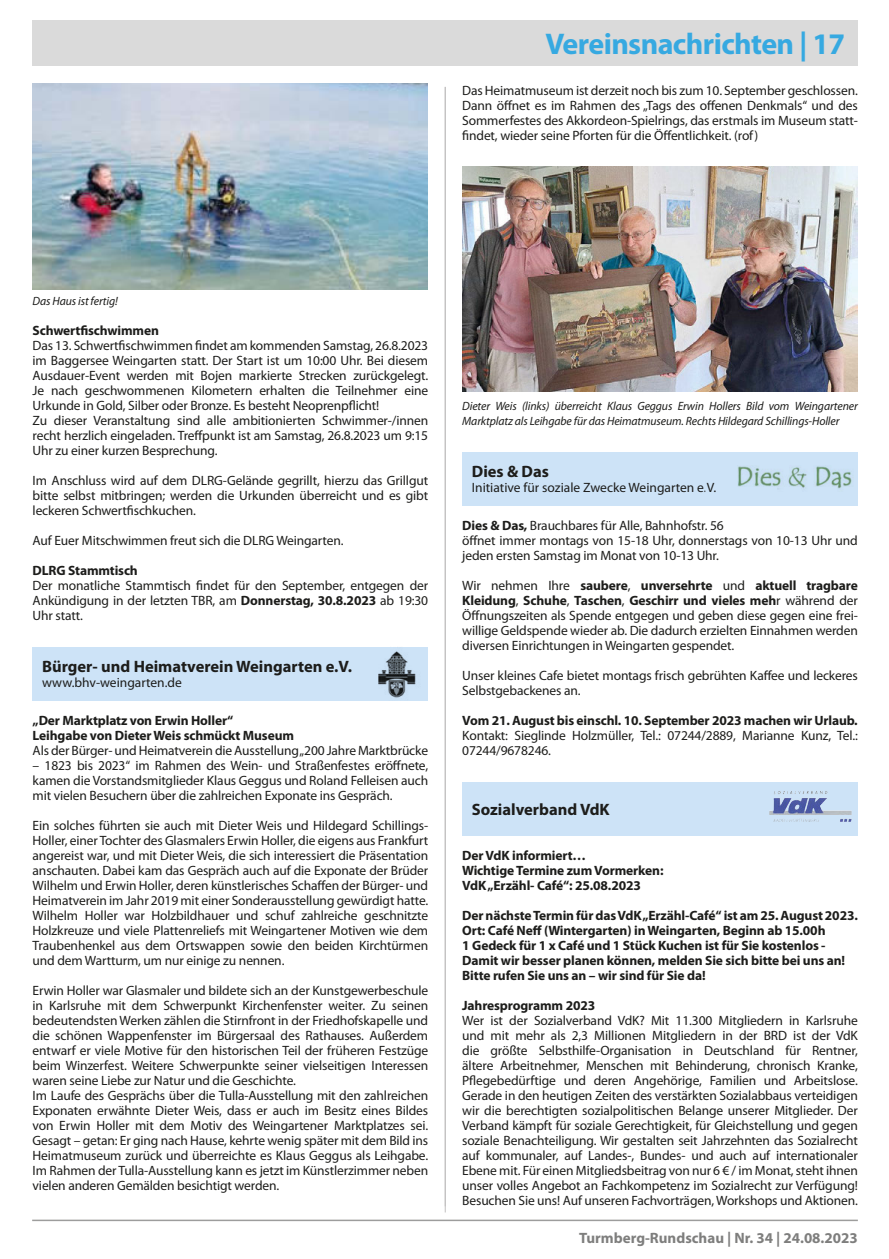
<style>
.page{position:relative;width:889px;height:1259px;background:#fff}
.page>*{position:absolute;margin:0;border:0;box-sizing:border-box;transform-origin:0 0}
.t1{font:700 30px "Myriad Pro";letter-spacing:-.02em;color:#36a9e1}
.t2{font:700 16.5px "Myriad Pro";color:#1d1d1b}
.t3{font:700 15px "Myriad Pro";color:#7e7e7d}
.Text{font:13.5px/15px "Myriad Pro";letter-spacing:-.01em;color:#1d1d1b;text-align:justify}
.Text-2{font:700 13.5px "Myriad Pro";letter-spacing:-.01em;color:#1d1d1b}
.image_name{font:700 13.5px "Myriad Pro";letter-spacing:-.01em;color:#1d1d1b}
.image_caption{font:italic 12px/15px "Myriad Pro";letter-spacing:-.01em;color:#1d1d1b}
.s1{font-weight:700}
</style>
<div class="page">
<hr style="left:32px;top:1219px;width:825px;height:2px;background:#9d9d9c">
<div style="left:33px;top:20px;width:824px;height:45px;background:#dadada"></div>
<hr style="left:445px;top:87px;width:1px;height:1125px;background:#c1c0c0">
<img style="left:33px;top:83px;width:394px;height:207px">
<div style="left:33px;top:647px;width:395px;height:53px;background:#cde3f7"></div>
<img style="left:378px;top:651px;width:38px;height:47px">
<img style="left:462px;top:167px;width:395px;height:225px">
<div style="left:462px;top:452px;width:395px;height:53px;background:#cde3f7"></div>
<img style="left:737px;top:466px;width:115px;height:23px">
<div style="left:462px;top:782px;width:395px;height:53px;background:#cde3f7"></div>
<img style="left:791px;top:791px;width:36px;height:3px">
<h1 class="t1" style="left:545px;top:24px;width:301px">Vereinsnachrichten | 17</h1>
<p class="Text" style="left:462px;top:82px;width:397px">Das Heimatmuseum ist derzeit noch bis zum 10. September geschlossen.<br>Dann öffnet es im Rahmen des „Tags des offenen Denkmals“ und des Sommerfestes des Akkordeon-Spielrings, das erstmals im Museum statt&shy;findet, wieder seine Pforten für die Öffentlichkeit. (rof)</p>
<p class="image_caption" style="left:33px;top:293px;width:87px">Das Haus ist fertig!</p>
<p class="Text-2" style="left:33px;top:321px;width:128px">Schwertfischwimmen</p>
<p class="Text" style="left:33px;top:337px;width:397px">Das 13. Schwertfischwimmen findet am kommenden Samstag, 26.8.2023 im Baggersee Weingarten statt. Der Start ist um 10:00 Uhr. Bei diesem Ausdauer-Event werden mit Bojen markierte Strecken zurückgelegt.<br>Je nach geschwommenen Kilometern erhalten die Teilnehmer eine Urkunde in Gold, Silber oder Bronze. Es besteht Neoprenpflicht!</p>
<p class="Text" style="left:33px;top:412px;width:397px">Zu dieser Veranstaltung sind alle ambitionierten Schwimmer-/innen recht herzlich eingeladen. Treffpunkt ist am Samstag, 26.8.2023 um 9:15<br>Uhr zu einer kurzen Besprechung.</p>
<p class="Text" style="left:33px;top:472px;width:397px">Im Anschluss wird auf dem DLRG-Gelände gegrillt, hierzu das Grillgut bitte selbst mitbringen; werden die Urkunden überreicht und es gibt leckeren Schwertfischkuchen.</p>
<p class="Text" style="left:33px;top:532px;width:312px">Auf Euer Mitschwimmen freut sich die DLRG Weingarten.</p>
<p class="Text-2" style="left:33px;top:561px;width:107px">DLRG Stammtisch</p>
<p class="Text" style="left:33px;top:577px;width:397px">Der monatliche Stammtisch findet für den September, entgegen der Ankündigung in der letzten TBR, am <span class="s1">Donnerstag, 30.8.2023</span> ab 19:30<br>Uhr statt.</p>
<p class="t2" style="left:42px;top:656px;width:311px">Bürger- und Heimatverein Weingarten e.V.</p>
<p class="Text" style="left:42px;top:675px;width:141px">www.bhv-weingarten.de</p>
<p class="Text-2" style="left:33px;top:711px;width:202px">„Der Marktplatz von Erwin Holler“</p>
<p class="Text-2" style="left:33px;top:726px;width:263px">Leihgabe von Dieter Weis schmückt Museum</p>
<p class="Text" style="left:33px;top:742px;width:397px">Als der Bürger- und Heimatverein die Ausstellung „200 Jahre Marktbrücke</p>
<p class="Text" style="left:33px;top:757px;width:397px">– 1823 bis 2023“ im Rahmen des Wein- und Straßenfestes eröffnete, kamen die Vorstandsmitglieder Klaus Geggus und Roland Felleisen auch mit vielen Besuchern über die zahlreichen Exponate ins Gespräch.</p>
<p class="Text" style="left:33px;top:817px;width:397px">Ein solches führten sie auch mit Dieter Weis und Hildegard Schillings-Holler, einer Tochter des Glasmalers Erwin Holler, die eigens aus Frankfurt angereist war, und mit Dieter Weis, die sich interessiert die Präsentation anschauten. Dabei kam das Gespräch auch auf die Exponate der Brüder Wilhelm und Erwin Holler, deren künstlerisches Schaffen der Bürger- und Heimatverein im Jahr 2019 mit einer Sonderausstellung gewürdigt hatte.</p>
<p class="Text" style="left:33px;top:907px;width:397px">Wilhelm Holler war Holzbildhauer und schuf zahlreiche geschnitzte Holzkreuze und viele Plattenreliefs mit Weingartener Motiven wie dem Traubenhenkel aus dem Ortswappen sowie den beiden Kirchtürmen und dem Wartturm, um nur einige zu nennen.</p>
<p class="Text" style="left:33px;top:982px;width:397px">Erwin Holler war Glasmaler und bildete sich an der Kunstgewerbeschule in Karlsruhe mit dem Schwerpunkt Kirchenfenster weiter. Zu seinen bedeutendsten Werken zählen die Stirnfront in der Friedhofskapelle und die schönen Wappenfenster im Bürgersaal des Rathauses. Außerdem entwarf er viele Motive für den historischen Teil der früheren Festzüge beim Winzerfest. Weitere Schwerpunkte seiner vielseitigen Interessen waren seine Liebe zur Natur und die Geschichte.</p>
<p class="Text" style="left:33px;top:1087px;width:397px">Im Laufe des Gesprächs über die Tulla-Ausstellung mit den zahlreichen Exponaten erwähnte Dieter Weis, dass er auch im Besitz eines Bildes von Erwin Holler mit dem Motiv des Weingartener Marktplatzes sei.<br>Gesagt – getan: Er ging nach Hause, kehrte wenig später mit dem Bild ins Heimatmuseum zurück und überreichte es Klaus Geggus als Leihgabe.<br>Im Rahmen der Tulla-Ausstellung kann es jetzt im Künstlerzimmer neben vielen anderen Gemälden besichtigt werden.</p>
<p class="image_caption" style="left:462px;top:398px;width:397px">Dieter Weis (links) überreicht Klaus Geggus Erwin Hollers Bild vom Weingartener<br>Marktplatz als Leihgabe für das Heimatmuseum. Rechts Hildegard Schillings-Holler</p>
<p class="t2" style="left:472px;top:461px;width:79px">Dies &amp; Das</p>
<p class="Text" style="left:472px;top:480px;width:246px">Initiative für soziale Zwecke Weingarten e.V.</p>
<p class="Text" style="left:462px;top:517px;width:263px"><span class="s1">Dies &amp; Das,</span> Brauchbares für Alle, Bahnhofstr. 56</p>
<p class="Text" style="left:462px;top:532px;width:397px">öffnet immer montags von 15-18 Uhr, donnerstags von 10-13 Uhr und jeden ersten Samstag im Monat von 10-13 Uhr.</p>
<p class="Text" style="left:462px;top:577px;width:397px">Wir nehmen Ihre <span class="s1">saubere</span>, <span class="s1">unversehrte</span> und <span class="s1">aktuell tragbare Kleidung</span>, <span class="s1">Schuhe</span>, <span class="s1">Taschen</span>, <span class="s1">Geschirr und vieles meh</span>r während der Öffnungszeiten als Spende entgegen und geben diese gegen eine frei&shy;willige Geldspende wieder ab. Die dadurch erzielten Einnahmen werden diversen Einrichtungen in Weingarten gespendet.</p>
<p class="Text" style="left:462px;top:667px;width:397px">Unser kleines Cafe bietet montags frisch gebrühten Kaffee und leckeres<br>Selbstgebackenes an.</p>
<p class="Text-2" style="left:462px;top:711px;width:397px">Vom 21. August bis einschl. 10. September 2023 machen wir Urlaub.</p>
<p class="Text" style="left:462px;top:727px;width:397px">Kontakt: Sieglinde Holzmüller, Tel.: 07244/2889, Marianne Kunz, Tel.:<br>07244/9678246.</p>
<p class="t2" style="left:472px;top:798px;width:139px">Sozialverband VdK</p>
<p class="image_name" style="left:462px;top:846px;width:125px">Der VdK informiert…</p>
<p class="Text-2" style="left:462px;top:861px;width:203px">Wichtige Termine zum Vormerken:</p>
<p class="Text-2" style="left:462px;top:876px;width:180px">VdK „Erzähl- Café“: 25.08.2023</p>
<p class="Text-2" style="left:462px;top:906px;width:397px">Der nächste Termin für das VdK „Erzähl-Café“ ist am 25. August 2023.</p>
<p class="Text-2" style="left:462px;top:921px;width:365px">Ort: Café Neff (Wintergarten) in Weingarten, Beginn ab 15.00h</p>
<p class="Text-2" style="left:462px;top:936px;width:365px">1 Gedeck für 1 x Café und 1 Stück Kuchen ist für Sie kostenlos -</p>
<p class="Text-2" style="left:462px;top:951px;width:384px">Damit wir besser planen können, melden Sie sich bitte bei uns an!</p>
<p class="Text-2" style="left:462px;top:966px;width:245px">Bitte rufen Sie uns an – wir sind für Sie da!</p>
<p class="Text-2" style="left:462px;top:996px;width:134px">Jahresprogramm 2023</p>
<p class="Text" style="left:462px;top:1012px;width:397px">Wer ist der Sozialverband VdK? Mit 11.300 Mitgliedern in Karlsruhe und mit mehr als 2,3 Millionen Mitgliedern in der BRD ist der VdK die größte Selbsthilfe-Organisation in Deutschland für Rentner, ältere Arbeitnehmer, Menschen mit Behinderung, chronisch Kranke, Pflegebedürftige und deren Angehörige, Familien und Arbeitslose.<br>Gerade in den heutigen Zeiten des verstärkten Sozialabbaus verteidigen wir die berechtigten sozialpolitischen Belange unserer Mitglieder. Der Verband kämpft für soziale Gerechtigkeit, für Gleichstellung und gegen soziale Benachteiligung. Wir gestalten seit Jahrzehnten das Sozialrecht auf kommunaler, auf Landes-, Bundes- und auch auf internationaler Ebene mit. Für einen Mitgliedsbeitrag von nur 6 € / im Monat, steht ihnen unser volles Angebot an Fachkompetenz im Sozialrecht zur Verfügung!<br>Besuchen Sie uns! Auf unseren Fachvorträgen, Workshops und Aktionen.</p>
<p class="t3" style="left:579px;top:1228px;width:280px">Turmberg-Rundschau | Nr. 34 | 24.08.2023</p>
</div>
